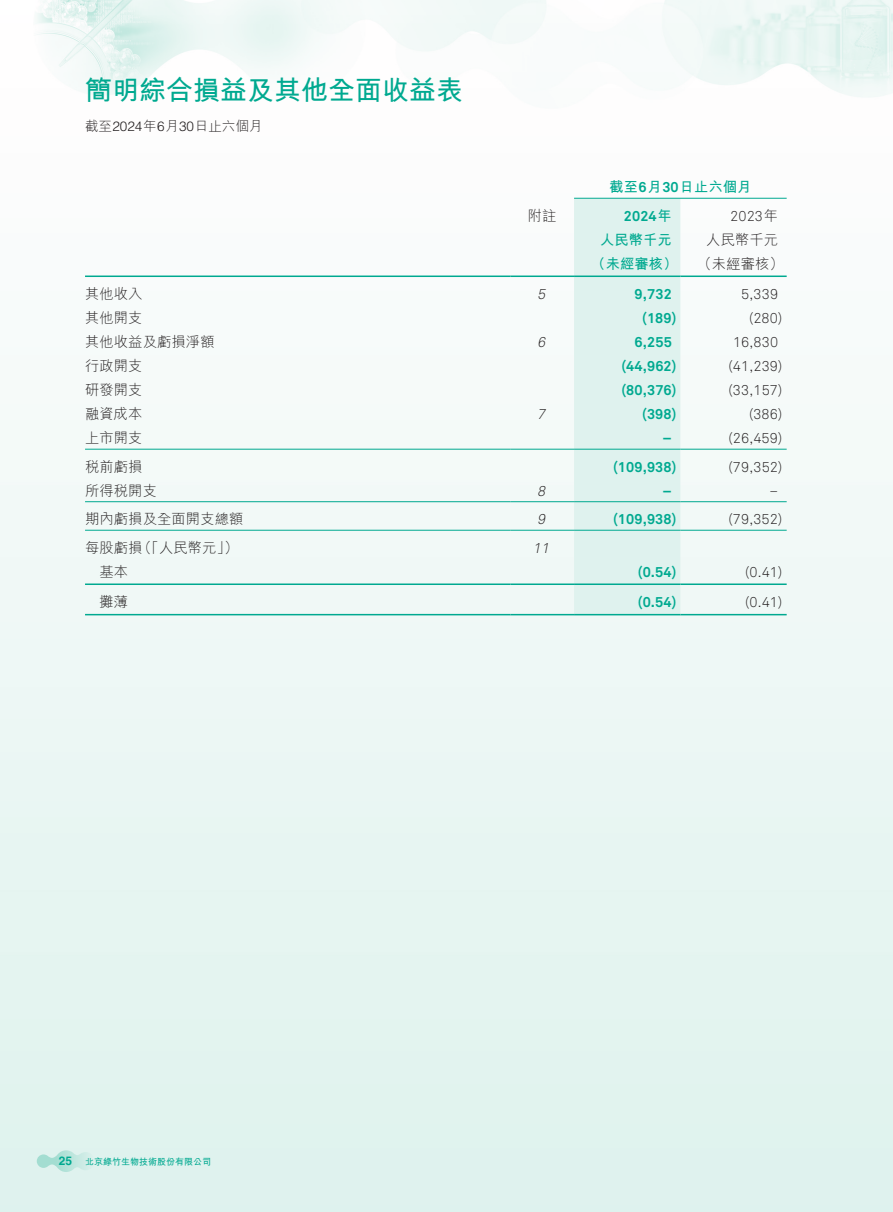
<style>
.page{position:relative;width:893px;height:1212px;background:#fff}
.page>*{position:absolute;margin:0;border:0;box-sizing:border-box;transform-origin:0 0}
.t1{font:700 27px "M Hei HK";color:#00a990}
.t2{font:300 14.25px "M Hei HK";letter-spacing:.01em;color:#231f20}
.t3{font:14.25px "Akkurat Light Pro";letter-spacing:.01em;color:#231f20}
.t4{font:700 14.25px "Akkurat Pro";letter-spacing:.01em;color:#00a990}
.t5{font:700 14.25px "M Hei HK";letter-spacing:.01em;color:#00a990}
.t6{font:italic 14.25px "Akkurat Light Pro";color:#231f20}
.t7{font:300 13.5px "M Hei HK";color:#231f20}
.t8{font:700 12px "Helvetica LT Std";color:#00a990}
.t9{font:700 9px "M Hei HK";color:#00a990}
.s1{font-family:"Helvetica LT Std"}
.s2{font-family:"Akkurat Pro"}
.s3{font-family:"M Hei HK";font-weight:300}
.s4{font-family:"M Hei HK"}
</style>
<div class="page">
<svg style="left:37px;top:1150px;width:58px;height:22px"></svg>
<div style="left:574px;top:199px;width:106px;height:415px;background:#dff2ee"></div>
<hr style="left:574px;top:198px;width:213px;height:1px;background:#00a990">
<hr style="left:85px;top:275px;width:425px;height:2px;background:#00a990">
<hr style="left:510px;top:275px;width:64px;height:2px;background:#00a990">
<hr style="left:574px;top:275px;width:106px;height:2px;background:#00a990">
<hr style="left:680px;top:275px;width:107px;height:2px;background:#00a990">
<hr style="left:85px;top:449px;width:425px;height:1px;background:#00a990">
<hr style="left:510px;top:449px;width:64px;height:1px;background:#00a990">
<hr style="left:574px;top:449px;width:106px;height:1px;background:#00a990">
<hr style="left:680px;top:449px;width:107px;height:1px;background:#00a990">
<hr style="left:85px;top:501px;width:425px;height:1px;background:#00a990">
<hr style="left:510px;top:501px;width:64px;height:1px;background:#00a990">
<hr style="left:574px;top:501px;width:106px;height:1px;background:#00a990">
<hr style="left:680px;top:501px;width:107px;height:1px;background:#00a990">
<hr style="left:85px;top:530px;width:425px;height:1px;background:#00a990">
<hr style="left:510px;top:530px;width:64px;height:1px;background:#00a990">
<hr style="left:574px;top:530px;width:106px;height:1px;background:#00a990">
<hr style="left:680px;top:530px;width:107px;height:1px;background:#00a990">
<hr style="left:85px;top:583px;width:425px;height:2px;background:#00a990">
<hr style="left:510px;top:583px;width:64px;height:2px;background:#00a990">
<hr style="left:574px;top:583px;width:106px;height:2px;background:#00a990">
<hr style="left:680px;top:583px;width:107px;height:2px;background:#00a990">
<hr style="left:85px;top:614px;width:425px;height:1px;background:#00a990">
<hr style="left:510px;top:614px;width:64px;height:1px;background:#00a990">
<hr style="left:574px;top:614px;width:106px;height:1px;background:#00a990">
<hr style="left:680px;top:614px;width:107px;height:1px;background:#00a990">
<h1 class="t1" style="left:85px;top:70px;width:379px">簡明綜合損益及其他全面收益表</h1>
<p class="t7" style="left:85px;top:119px;width:179px">截至<span class="s1">2024</span>年<span class="s1">6</span>月<span class="s1">30</span>日止六個月</p>
<p class="t2" style="left:528px;top:208px;width:30px">附註</p>
<p class="t5" style="left:609px;top:177px;width:144px">截至<span class="s2">6</span>月<span class="s2">30</span>日止六個月</p>
<p class="t3" style="left:730px;top:207px;width:49px">2023<span class="s3">年</span></p>
<p class="t4" style="left:624px;top:207px;width:50px">2024<span class="s4">年</span></p>
<p class="t5" style="left:600px;top:229px;width:73px">人民幣千元</p>
<p class="t2" style="left:706px;top:232px;width:73px">人民幣千元</p>
<p class="t5" style="left:591px;top:253px;width:88px">（未經審核）</p>
<p class="t2" style="left:698px;top:256px;width:88px">（未經審核(</p>
<p class="t2" style="left:85px;top:287px;width:59px">其他收入</p>
<p class="t6" style="left:537px;top:286px;width:13px">5</p>
<p class="t4" style="left:635px;top:285px;width:39px">9,732</p>
<p class="t3" style="left:741px;top:286px;width:38px">5,339</p>
<p class="t2" style="left:85px;top:311px;width:59px">其他開支</p>
<p class="t4" style="left:642px;top:309px;width:36px">)189(</p>
<p class="t3" style="left:749px;top:310px;width:35px">)280(</p>
<p class="t2" style="left:85px;top:335px;width:131px">其他收益及虧損淨額</p>
<p class="t6" style="left:537px;top:334px;width:13px">6</p>
<p class="t4" style="left:635px;top:333px;width:39px">6,255</p>
<p class="t3" style="left:733px;top:334px;width:47px">16,830</p>
<p class="t2" style="left:85px;top:359px;width:59px">行政開支</p>
<p class="t4" style="left:621px;top:357px;width:57px">)44,962(</p>
<p class="t3" style="left:729px;top:358px;width:55px">)41,239(</p>
<p class="t2" style="left:85px;top:383px;width:59px">研發開支</p>
<p class="t4" style="left:621px;top:381px;width:57px">)80,376(</p>
<p class="t3" style="left:729px;top:382px;width:55px">)33,157(</p>
<p class="t2" style="left:85px;top:407px;width:59px">融資成本</p>
<p class="t6" style="left:537px;top:406px;width:13px">7</p>
<p class="t4" style="left:642px;top:405px;width:36px">)398(</p>
<p class="t3" style="left:749px;top:406px;width:35px">)386(</p>
<p class="t2" style="left:85px;top:431px;width:59px">上市開支</p>
<p class="t4" style="left:662px;top:429px;width:11px">–</p>
<p class="t3" style="left:729px;top:430px;width:55px">)26,459(</p>
<p class="t2" style="left:85px;top:459px;width:59px">稅前虧損</p>
<p class="t4" style="left:613px;top:458px;width:65px">)109,938(</p>
<p class="t3" style="left:729px;top:458px;width:55px">)79,352(</p>
<p class="t2" style="left:85px;top:483px;width:73px">所得稅開支</p>
<p class="t6" style="left:537px;top:482px;width:13px">8</p>
<p class="t4" style="left:662px;top:482px;width:11px">–</p>
<p class="t3" style="left:769px;top:482px;width:10px">–</p>
<p class="t2" style="left:85px;top:512px;width:160px">期內虧損及全面開支總額</p>
<p class="t6" style="left:537px;top:511px;width:13px">9</p>
<p class="t4" style="left:613px;top:510px;width:65px">)109,938(</p>
<p class="t3" style="left:729px;top:511px;width:55px">)79,352(</p>
<p class="t2" style="left:137px;top:540px;width:102px">（「人民幣元 (「</p>
<p class="t2" style="left:85px;top:540px;width:59px">每股虧損</p>
<p class="t6" style="left:533px;top:539px;width:21px">11</p>
<p class="t2" style="left:99px;top:564px;width:30px">基本</p>
<p class="t4" style="left:638px;top:563px;width:40px">)0.54(</p>
<p class="t3" style="left:745px;top:563px;width:39px">)0.41(</p>
<p class="t2" style="left:99px;top:595px;width:30px">攤薄</p>
<p class="t4" style="left:638px;top:593px;width:40px">)0.54(</p>
<p class="t3" style="left:745px;top:594px;width:39px">)0.41(</p>
<p class="t8" style="left:59px;top:1153px;width:15px">25</p>
<p class="t9" style="left:85px;top:1155px;width:127px">北京綠竹生物技術股份有限公司</p>
</div>
